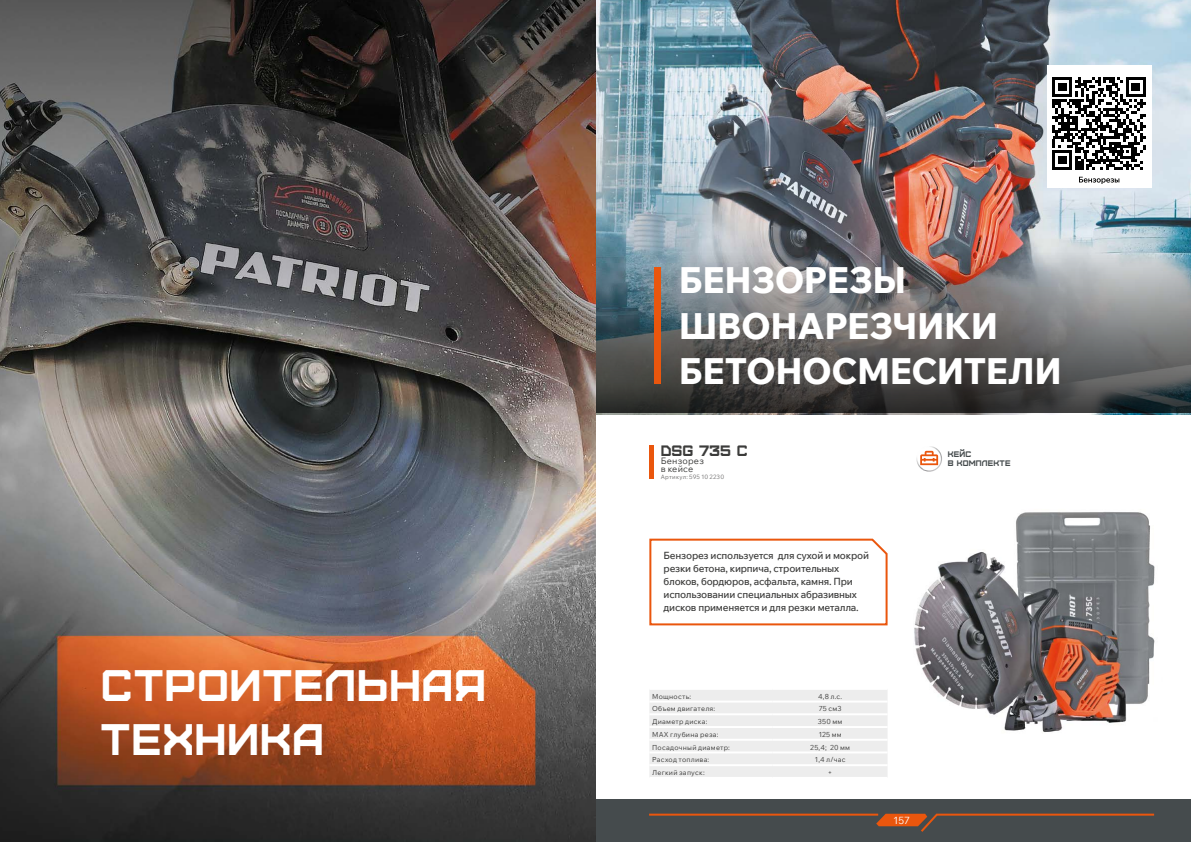
<style>
.page{position:relative;width:1191px;height:842px;background:#fff}
.page>*{position:absolute;margin:0;border:0;box-sizing:border-box;transform-origin:0 0}
.t1{font:43.9px/54px "Furore";letter-spacing:.02em;color:#fff}
.t2{font:800 36px/45px "Wix Madefor Text";letter-spacing:-.015em;color:#fff}
.t3{font:15px "Furore";color:#3c3c3b}
.t4{font:500 10px/13px "Wix Madefor Text";letter-spacing:-.02em;color:#3c3c3b}
.t5{font:10px "Wix Madefor Text";color:#fff}
.t6{font:9px/8px "Wix Madefor Text";letter-spacing:.025em;color:#3c3c3b}
.t7{font:8px/9px "Furore";letter-spacing:.025em;color:#454b4d}
.t8{font:7px "Wix Madefor Text";letter-spacing:.03em;color:#3c3c3b}
.t9{font:6px "Wix Madefor Text";letter-spacing:.035em;color:#706f6f}
</style>
<div class="page">
<div style="left:595px;top:799px;width:596px;height:43px;background:#454b4d"></div>
<hr style="left:649px;top:814px;width:229px;height:2px;background:#ea560d">
<svg style="left:876px;top:813px;width:279px;height:19px"></svg>
<img style="left:595px;top:0;width:596px;height:414px">
<svg style="left:595px;top:251px;width:596px;height:161px;background:#676869"></svg>
<img style="left:914px;top:512px;width:241px;height:220px">
<div style="left:649px;top:690px;width:238px;height:87px;background:#ededed"></div>
<hr style="left:649px;top:700px;width:124px;height:2px;background:#fff">
<hr style="left:773px;top:700px;width:114px;height:2px;background:#fff">
<hr style="left:649px;top:713px;width:124px;height:2px;background:#fff">
<hr style="left:773px;top:713px;width:114px;height:2px;background:#fff">
<hr style="left:649px;top:726px;width:124px;height:2px;background:#fff">
<hr style="left:773px;top:726px;width:114px;height:2px;background:#fff">
<hr style="left:649px;top:739px;width:124px;height:2px;background:#fff">
<hr style="left:773px;top:739px;width:114px;height:2px;background:#fff">
<hr style="left:649px;top:751px;width:124px;height:2px;background:#fff">
<hr style="left:773px;top:751px;width:114px;height:2px;background:#fff">
<hr style="left:649px;top:764px;width:124px;height:2px;background:#fff">
<hr style="left:773px;top:764px;width:114px;height:2px;background:#fff">
<img style="left:0;top:0;width:595px;height:842px">
<hr style="left:649px;top:446px;width:4px;height:33px;background:#ea560d">
<div style="left:655px;top:267px;width:6px;height:116px;background:#ea560d"></div>
<div style="left:1047px;top:66px;width:104px;height:122px;background:#fff"></div>
<svg style="left:1079px;top:177px;width:40px;height:7px"></svg>
<svg style="left:1052px;top:77px;width:93px;height:93px"></svg>
<svg style="left:649px;top:538px;width:239px;height:88px"></svg>
<img style="left:916px;top:446px;width:24px;height:22px">
<svg style="left:920px;top:451px;width:22px;height:21px"></svg>
<h1 class="t1" style="left:101px;top:655px;width:387px">СТРОИТЕЛЬНАЯ<br>ТЕХНИКА</h1>
<h2 class="t2" style="left:679px;top:255px;width:384px">БЕНЗОРЕЗЫ<br>ШВОНАРЕЗЧИКИ<br>БЕТОНОСМЕСИТЕЛИ</h2>
<h3 class="t3" style="left:660px;top:441px;width:89px">DSG 735 C</h3>
<p class="t6" style="left:660px;top:456px;width:45px">Бензорез в кейсе</p>
<p class="t9" style="left:660px;top:472px;width:65px">Артикул: 595 10 2230</p>
<p class="t4" style="left:663px;top:548px;width:207px">Бензорез используется для сухой и мокрой резки бетона, кирпича, строительных блоков, бордюров, асфальта, камня. При использовании специальных абразивных дисков применяется и для резки металла.</p>
<p class="t8" style="left:652px;top:691px;width:40px">Мощность:</p>
<p class="t8" style="left:818px;top:691px;width:25px">4,8 л.с.</p>
<p class="t8" style="left:652px;top:704px;width:65px">Объем двигателя:</p>
<p class="t8" style="left:818px;top:704px;width:24px">75 см3</p>
<p class="t8" style="left:652px;top:716px;width:57px">Диаметр диска:</p>
<p class="t8" style="left:818px;top:716px;width:26px">350 мм</p>
<p class="t8" style="left:652px;top:729px;width:68px">MAX глубина реза:</p>
<p class="t8" style="left:818px;top:729px;width:25px">125 мм</p>
<p class="t8" style="left:652px;top:742px;width:79px">Посадочный диаметр:</p>
<p class="t8" style="left:810px;top:742px;width:41px">25,4; 20 мм</p>
<p class="t8" style="left:652px;top:754px;width:59px">Расход топлива:</p>
<p class="t8" style="left:815px;top:754px;width:32px">1,4 л/час</p>
<p class="t8" style="left:652px;top:767px;width:54px">Легкий запуск:</p>
<p class="t8" style="left:828px;top:767px;width:6px">+</p>
<p class="t5" style="left:893px;top:813px;width:18px">157</p>
<p class="t7" style="left:947px;top:449px;width:64px">Кейс<br>в комплекте</p>
</div>
